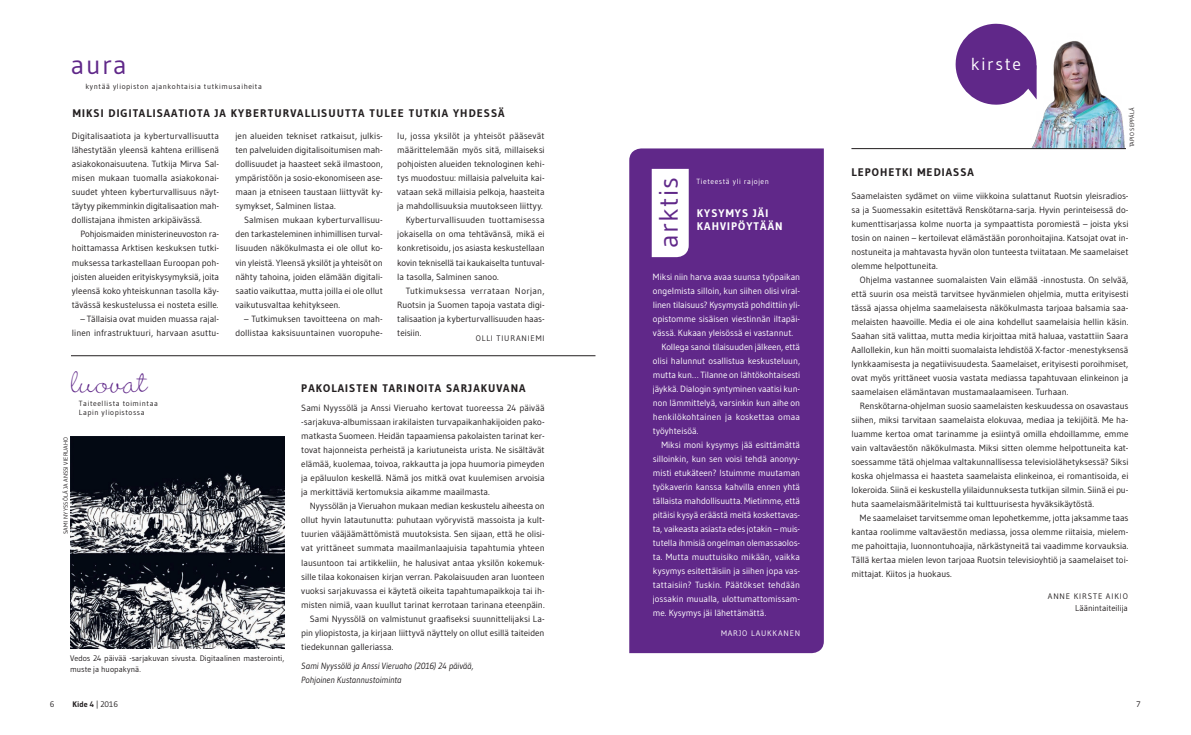
<style>
.page{position:relative;width:1191px;height:735px;background:#fff}
.page>*{position:absolute;margin:0;border:0;box-sizing:border-box;transform-origin:0 0}
.t1{font:300 42.5px "Wendy LP Std";letter-spacing:.01em;color:#602889}
.t2{font:26.7px "Gudea";letter-spacing:.05em;color:#602889}
.t3{font:17.4px "Gudea";letter-spacing:.1em;color:#fff}
.versaali_otsikko{font:700 11px "Gudea";letter-spacing:.1em;color:#231f20}
.t4{font:700 11px/13.2px "Gudea";letter-spacing:.1em;color:#fff}
.Lyhyet_leipäteksti{font:9px/14px "Gudea";letter-spacing:-.005em;color:#231f20;text-align:justify}
.Lyhyet_leipäteksti-2{font:9px/14px "Gudea";color:#fff;text-align:justify}
.Lyhyet_ensileipäteks{font:9px/14px "Gudea";letter-spacing:-.005em;color:#231f20;text-align:justify}
.Lyhyet_leipäteksti-3{font:italic 9px/14px "Gudea";letter-spacing:-.005em;color:#231f20}
.Tekijä_teksti{font:8.5px "Gudea";letter-spacing:-.005em;color:#231f20}
.Kuvateksti_kevyt{font:8px/11px "Gudea";letter-spacing:.005em;color:#231f20}
.Tekijä_teksti-2{font:8px "Gudea";letter-spacing:.11em;color:#231f20}
.t5{font:8px "Gudea";letter-spacing:.1em;color:#fff}
.Kuvateksti_kevyt-2{font:8px "Gudea";letter-spacing:.1em;color:#231f20}
.t6{font:700 8px "Gudea";color:#231f20}
.t7{font:7.5px "Gudea";letter-spacing:.075em;color:#231f20}
.t8{font:7.5px "Gudea";letter-spacing:.075em;color:#fff}
.Kuvateksti_kevyt-3{font:6px "Gudea";letter-spacing:.015em;color:#231f20}
.s1{font-weight:400}
</style>
<div class="page">
<div style="left:629px;top:148px;width:195px;height:504px;background:#602889"></div>
<svg style="left:651px;top:169px;width:37px;height:88px"></svg>
<hr style="left:71px;top:355px;width:524px;height:1px;background:#231f20">
<img style="left:1031px;top:41px;width:94px;height:107px">
<svg style="left:955px;top:23px;width:82px;height:83px"></svg>
<hr style="left:851px;top:148px;width:275px;height:1px;background:#231f20">
<img style="left:70px;top:436px;width:214px;height:212px">
<p class="t2" style="left:71px;top:48px;width:58px">aura</p>
<p class="t7" style="left:86px;top:82px;width:178px">kyntää yliopiston ajankohtaisia tutkimusaiheita</p>
<p class="versaali_otsikko" style="left:73px;top:106px;width:433px">MIKSI DIGITALISAATIOTA JA KYBERTURVALLISUUTTA TULEE TUTKIA YHDESSÄ</p>
<p class="Lyhyet_ensileipäteks" style="left:72px;top:129px;width:149px">Digitalisaatiota ja kyberturvallisuutta lähestytään yleensä kahtena erillisenä asiakokonaisuutena. Tutkija Mirva Sal&shy;misen mukaan tuomalla asiakokonai&shy;suudet yhteen kyberturvallisuus näyt&shy;täytyy pikemminkin digitalisaation mah&shy;dollistajana ihmisten arkipäivässä.</p>
<p class="Lyhyet_leipäteksti" style="left:72px;top:227px;width:149px;text-indent:9px">Pohjoismaiden ministerineuvoston ra&shy;hoittamassa Arktisen keskuksen tutki&shy;muksessa tarkastellaan Euroopan poh&shy;joisten alueiden erityiskysymyksiä, joita yleensä koko yhteiskunnan tasolla käy&shy;tävässä keskustelussa ei nosteta esille.</p>
<p class="Lyhyet_leipäteksti" style="left:72px;top:311px;width:149px;text-align:right">– Tällaisia ovat muiden muassa rajal&shy;linen infrastruktuuri, harvaan asuttu-</p>
<p class="t1" style="left:71px;top:358px;width:78px">luovat</p>
<p class="Lyhyet_leipäteksti" style="left:235px;top:129px;width:149px">jen alueiden tekniset ratkaisut, julkis&shy;ten palveluiden digitalisoitumisen mah&shy;dollisuudet ja haasteet sekä ilmastoon, ympäristöön ja sosio-ekonomiseen ase&shy;maan ja etniseen taustaan liittyvät ky&shy;symykset, Salminen listaa.</p>
<p class="Lyhyet_leipäteksti" style="left:235px;top:213px;width:149px;text-indent:9px">Salmisen mukaan kyberturvallisuu&shy;den tarkasteleminen inhimillisen turval&shy;lisuuden näkökulmasta ei ole ollut ko&shy;vin yleistä. Yleensä yksilöt ja yhteisöt on nähty tahoina, joiden elämään digitali&shy;saatio vaikuttaa, mutta joilla ei ole ollut vaikutusvaltaa kehitykseen.</p>
<p class="Lyhyet_leipäteksti" style="left:235px;top:311px;width:149px;text-align:right">– Tutkimuksen tavoitteena on mah&shy;dollistaa kaksisuuntainen vuoropuhe-</p>
<p class="Lyhyet_leipäteksti" style="left:397px;top:129px;width:149px">lu, jossa yksilöt ja yhteisöt pääsevät määrittelemään myös sitä, millaiseksi pohjoisten alueiden teknologinen kehi&shy;tys muodostuu: millaisia palveluita kai&shy;vataan sekä millaisia pelkoja, haasteita ja mahdollisuuksia muutokseen liittyy.</p>
<p class="Lyhyet_leipäteksti" style="left:397px;top:213px;width:149px;text-indent:9px">Kyberturvallisuuden tuottamisessa jokaisella on oma tehtävänsä, mikä ei konkretisoidu, jos asiasta keskustellaan kovin teknisellä tai kaukaiselta tuntuval&shy;la tasolla, Salminen sanoo.</p>
<p class="Lyhyet_leipäteksti" style="left:397px;top:283px;width:149px;text-indent:9px">Tutkimuksessa verrataan Norjan, Ruotsin ja Suomen tapoja vastata digi&shy;talisaation ja kyberturvallisuuden haas&shy;teisiin.</p>
<p class="Kuvateksti_kevyt-2" style="left:476px;top:333px;width:70px">OLLI TIURANIEMI</p>
<p class="versaali_otsikko" style="left:301px;top:381px;width:226px">PAKOLAISTEN TARINOITA SARJAKUVANA</p>
<p class="Kuvateksti_kevyt-3" style="left:62px;top:533px;width:98px;rotate:-90deg">SAMI NYYSSÖLÄ JA ANSSI VIERUAHO</p>
<p class="t7" style="left:79px;top:399px;width:81px">Taiteellista toimintaa</p>
<p class="t7" style="left:79px;top:408px;width:67px">Lapin yliopistossa</p>
<p class="Kuvateksti_kevyt" style="left:70px;top:651px;width:216px">Vedos 24 päivää -sarjakuvan sivusta. Digitaalinen masterointi, muste ja huopakynä.</p>
<p class="Lyhyet_ensileipäteks" style="left:301px;top:401px;width:245px">Sami Nyyssölä ja Anssi Vieruaho kertovat tuoreessa 24 päivää -sarjakuva-albumissaan irakilaisten turvapaikanhakijoiden pako&shy;matkasta Suomeen. Heidän tapaamiensa pakolaisten tarinat ker&shy;tovat hajonneista perheistä ja kariutuneista urista. Ne sisältävät elämää, kuolemaa, toivoa, rakkautta ja jopa huumoria pimeyden ja epäluulon keskellä. Nämä jos mitkä ovat kuulemisen arvoisia ja merkittäviä kertomuksia aikamme maailmasta.</p>
<p class="Lyhyet_leipäteksti" style="left:301px;top:499px;width:245px;text-indent:9px">Nyyssölän ja Vieruahon mukaan median keskustelu aiheesta on ollut hyvin latautunutta: puhutaan vyöryvistä massoista ja kult&shy;tuurien vääjäämättömistä muutoksista. Sen sijaan, että he olisi&shy;vat yrittäneet summata maailmanlaajuisia tapahtumia yhteen lausuntoon tai artikkeliin, he halusivat antaa yksilön kokemuk&shy;sille tilaa kokonaisen kirjan verran. Pakolaisuuden aran luonteen vuoksi sarjakuvassa ei käytetä oikeita tapahtumapaikkoja tai ih&shy;misten nimiä, vaan kuullut tarinat kerrotaan tarinana eteenpäin.</p>
<p class="Lyhyet_leipäteksti" style="left:301px;top:611px;width:245px;text-indent:9px">Sami Nyyssölä on valmistunut graafiseksi suunnittelijaksi La&shy;pin yliopistosta, ja kirjaan liittyvä näyttely on ollut esillä taiteiden tiedekunnan galleriassa.</p>
<p class="Lyhyet_leipäteksti-3" style="left:301px;top:658px;width:174px">Sami Nyyssölä ja Anssi Vieruaho (2016) 24 päivää,<br>Pohjoinen Kustannustoiminta</p>
<p class="t2" style="left:652px;top:248px;width:72px;rotate:-90deg">arktis</p>
<p class="t8" style="left:696px;top:176px;width:74px">Tieteestä yli rajojen</p>
<p class="t4" style="left:697px;top:206px;width:87px">KYSYMYS JÄI<br>KAHVIPÖYTÄÄN</p>
<p class="Lyhyet_leipäteksti-2" style="left:653px;top:269px;width:149px">Miksi niin harva avaa suunsa työpaikan ongelmista silloin, kun siihen olisi viral&shy;linen tilaisuus? Kysymystä pohdittiin yli&shy;opistomme sisäisen viestinnän iltapäi&shy;vässä. Kukaan yleisössä ei vastannut.</p>
<p class="Lyhyet_leipäteksti-2" style="left:653px;top:339px;width:149px;text-indent:9px">Kollega sanoi tilaisuuden jälkeen, että olisi halunnut osallistua keskusteluun, mutta kun… Tilanne on lähtökohtaisesti jäykkä. Dialogin syntyminen vaatisi kun&shy;non lämmittelyä, varsinkin kun aihe on henkilökohtainen ja koskettaa omaa työyhteisöä.</p>
<p class="Lyhyet_leipäteksti-2" style="left:653px;top:437px;width:149px;text-indent:9px">Miksi moni kysymys jää esittämättä silloinkin, kun sen voisi tehdä anonyy&shy;misti etukäteen? Istuimme muutaman työkaverin kanssa kahvilla ennen yhtä tällaista mahdollisuutta. Mietimme, että pitäisi kysyä eräästä meitä koskettavas&shy;ta, vaikeasta asiasta edes jotakin – muis&shy;tutella ihmisiä ongelman olemassaolos&shy;ta. Mutta muuttuisiko mikään, vaikka kysymys esitettäisiin ja siihen jopa vas&shy;tattaisiin? Tuskin. Päätökset tehdään jossakin muualla, ulottumattomissam&shy;me. Kysymys jäi lähettämättä.</p>
<p class="t5" style="left:721px;top:628px;width:81px">MARJO LAUKKANEN</p>
<p class="t3" style="left:971px;top:53px;width:52px">kirste</p>
<p class="Kuvateksti_kevyt-3" style="left:1128px;top:147px;width:42px;rotate:-90deg">TAPIO SEPPÄLÄ</p>
<p class="versaali_otsikko" style="left:851px;top:165px;width:124px">LEPOHETKI MEDIASSA</p>
<p class="Lyhyet_leipäteksti" style="left:851px;top:188px;width:278px">Saamelaisten sydämet on viime viikkoina sulattanut Ruotsin yleisradios&shy;sa ja Suomessakin esitettävä Renskötarna-sarja. Hyvin perinteisessä do&shy;kumenttisarjassa kolme nuorta ja sympaattista poromiestä – joista yksi tosin on nainen – kertoilevat elämästään poronhoitajina. Katsojat ovat in&shy;nostuneita ja mahtavasta hyvän olon tunteesta tviitataan. Me saamelaiset olemme helpottuneita.</p>
<p class="Lyhyet_leipäteksti" style="left:851px;top:272px;width:278px;text-indent:9px">Ohjelma vastannee suomalaisten Vain elämää -innostusta. On selvää, että suurin osa meistä tarvitsee hyvänmielen ohjelmia, mutta erityisesti tässä ajassa ohjelma saamelaisesta näkökulmasta tarjoaa balsamia saa&shy;melaisten haavoille. Media ei ole aina kohdellut saamelaisia hellin käsin.<br>Saahan sitä valittaa, mutta media kirjoittaa mitä haluaa, vastattiin Saara Aallollekin, kun hän moitti suomalaista lehdistöä X-factor -menestyksensä lynkkaamisesta ja negatiivisuudesta. Saamelaiset, erityisesti poroihmiset, ovat myös yrittäneet vuosia vastata mediassa tapahtuvaan elinkeinon ja saamelaisen elämäntavan mustamaalaamiseen. Turhaan.</p>
<p class="Lyhyet_leipäteksti" style="left:851px;top:398px;width:278px;text-indent:9px">Renskötarna-ohjelman suosio saamelaisten keskuudessa on osavastaus siihen, miksi tarvitaan saamelaista elokuvaa, mediaa ja tekijöitä. Me ha&shy;luamme kertoa omat tarinamme ja esiintyä omilla ehdoillamme, emme vain valtaväestön näkökulmasta. Miksi sitten olemme helpottuneita kat&shy;soessamme tätä ohjelmaa valtakunnallisessa televisiolähetyksessä? Siksi koska ohjelmassa ei haasteta saamelaista elinkeinoa, ei romantisoida, ei lokeroida. Siinä ei keskustella ylilaidunnuksesta tutkijan silmin. Siinä ei pu&shy;huta saamelaismääritelmistä tai kulttuurisesta hyväksikäytöstä.</p>
<p class="Lyhyet_leipäteksti" style="left:851px;top:510px;width:278px;text-indent:9px">Me saamelaiset tarvitsemme oman lepohetkemme, jotta jaksamme taas kantaa roolimme valtaväestön mediassa, jossa olemme riitaisia, mielem&shy;me pahoittajia, luonnontuhoajia, närkästyneitä tai vaadimme korvauksia.<br>Tällä kertaa mielen levon tarjoaa Ruotsin televisioyhtiö ja saamelaiset toi&shy;mittajat. Kiitos ja huokaus.</p>
<p class="Tekijä_teksti-2" style="left:1047px;top:591px;width:82px">ANNE KIRSTE AIKIO</p>
<p class="Tekijä_teksti" style="left:1075px;top:602px;width:54px">Läänintaiteilija</p>
<p class="Kuvateksti_kevyt" style="left:50px;top:697px;width:6px">6</p>
<p class="t6" style="left:73px;top:698px;width:47px">Kide 4 <span class="s1">| 2016</span></p>
<p class="Kuvateksti_kevyt" style="left:1136px;top:697px;width:6px">7</p>
</div>
